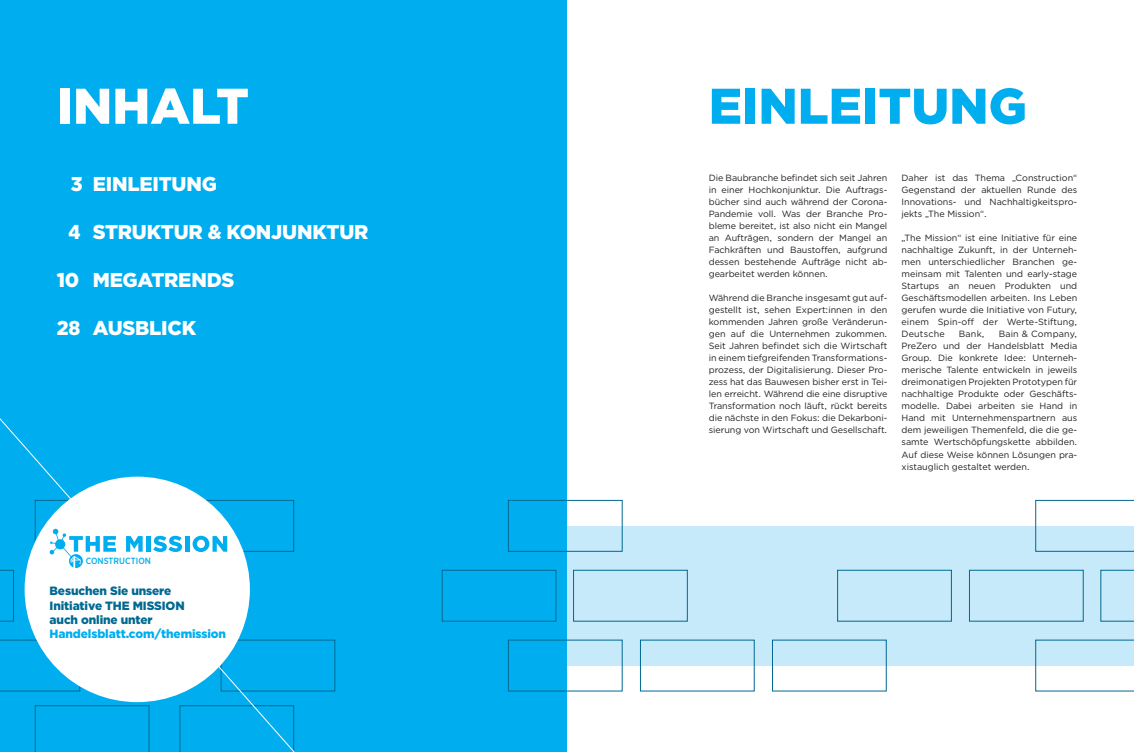
<style>
.page{position:relative;width:1134px;height:752px;background:#fff}
.page>*{position:absolute;margin:0;border:0;box-sizing:border-box;transform-origin:0 0}
.t1{font:900 50px "Gotham";color:#00aeef}
.t2{font:900 50px "Gotham";color:#fff}
.t3{font:900 20px "Gotham";letter-spacing:-.01em;color:#fff}
.t4{font:900 12px/14.4px "Gotham";letter-spacing:-.01em;color:#006991}
.t5{font:900 12px "Gotham";letter-spacing:-.01em;color:#00aeef}
.t6{font:9px/12px "Gotham";color:#231f20;text-align:justify}
.t7{font:500 9px "Gotham Narrow";letter-spacing:.005em;color:#00aeef}
.s1{color:#00aeef}
</style>
<div class="page">
<div style="left:237px;top:526px;width:897px;height:139px;background:#c6eafa"></div>
<div style="left:0;top:0;width:567px;height:751px;background:#00aeef"></div>
<div style="left:442px;top:569px;width:114px;height:52px;border:1px solid #006991"></div>
<div style="left:508px;top:639px;width:115px;height:52px;border:1px solid #006991"></div>
<div style="left:508px;top:499px;width:115px;height:52px;border:1px solid #006991"></div>
<svg style="left:1035px;top:639px;width:99px;height:52px"></svg>
<svg style="left:1035px;top:499px;width:99px;height:52px"></svg>
<div style="left:969px;top:569px;width:115px;height:52px;border:1px solid #006991"></div>
<div style="left:772px;top:639px;width:115px;height:52px;border:1px solid #006991"></div>
<div style="left:573px;top:569px;width:115px;height:52px;border:1px solid #006991"></div>
<svg style="left:1100px;top:569px;width:34px;height:52px"></svg>
<div style="left:837px;top:569px;width:115px;height:52px;border:1px solid #006991"></div>
<svg style="left:0;top:418px;width:487px;height:333px"></svg>
<div style="left:25px;top:476px;width:225px;height:225px;background:#fff;border-radius:50%"></div>
<svg style="left:126px;top:536px;width:17px;height:15px"></svg>
<div style="left:146px;top:535px;width:5px;height:16px;background:#00aeef"></div>
<svg style="left:153px;top:535px;width:29px;height:16px"></svg>
<hr style="left:185px;top:535px;width:4px;height:16px;background:#00aeef">
<svg style="left:193px;top:535px;width:34px;height:16px"></svg>
<svg style="left:50px;top:528px;width:66px;height:40px"></svg>
<h1 class="t2" style="left:57px;top:71px;width:194px">INHALT</h1>
<h1 class="t1" style="left:709px;top:71px;width:320px">EINLEITUNG</h1>
<h2 class="t3" style="left:57px;top:169px;width:162px"><span class="s1">0</span>3 EINLEITUNG</h2>
<h2 class="t3" style="left:57px;top:217px;width:313px"><span class="s1">0</span>4 STRUKTUR &amp; KONJUNKTUR</h2>
<h2 class="t3" style="left:57px;top:265px;width:179px">10 MEGATRENDS</h2>
<h2 class="t3" style="left:57px;top:313px;width:141px">28 AUSBLICK</h2>
<p class="t7" style="left:86px;top:555px;width:67px">CONSTRUCTION</p>
<h3 class="t4" style="left:50px;top:583px;width:137px">Besuchen Sie unsere<br>Initiative THE MISSION auch online unter</h3>
<h3 class="t5" style="left:50px;top:625px;width:178px">Handelsblatt.com/themission</h3>
<p class="t6" style="left:709px;top:172px;width:180px">Die Baubranche befindet sich seit Jahren in einer Hochkonjunktur. Die Auftrags&shy;bücher sind auch während der Corona-Pandemie voll. Was der Branche Pro&shy;bleme bereitet, ist also nicht ein Mangel an Aufträgen, sondern der Mangel an Fachkräften und Bausto-en, aufgrund dessen bestehende Aufträge nicht ab&shy;gearbeitet werden können.</p>
<p class="t6" style="left:709px;top:292px;width:180px">Während die Branche insgesamt gut auf&shy;gestellt ist, sehen Expert:innen in den kommenden Jahren große Veränderun&shy;gen auf die Unternehmen zukommen.<br>Seit Jahren befindet sich die Wirtschaft in einem tiefgreifenden Transformations&shy;prozess, der Digitalisierung. Dieser Pro&shy;zess hat das Bauwesen bisher erst in Tei&shy;len erreicht. Während die eine disruptive Transformation noch läuft, rückt bereits die nächste in den Fokus: die Dekarboni&shy;sierung von Wirtschaft und Gesellschaft.</p>
<p class="t6" style="left:901px;top:172px;width:177px">Daher ist das Thema „Construction“ Gegenstand der aktuellen Runde des Innovations- und Nachhaltigkeitspro&shy;jekts „The Mission“.</p>
<p class="t6" style="left:901px;top:232px;width:177px">„The Mission“ ist eine Initiative für eine nachhaltige Zukunft, in der Unterneh&shy;men unterschiedlicher Branchen ge&shy;meinsam mit Talenten und early-stage Startups an neuen Produkten und Geschäftsmodellen arbeiten. Ins Leben gerufen wurde die Initiative von Futury, einem Spin-o- der Werte-Stiftung, Deutsche</p>
<p class="t6" style="left:959px;top:328px;width:27px">Bank,</p>
<p class="t6" style="left:901px;top:328px;width:177px;text-indent:97px">Bain &amp; Company, PreZero und der Handelsblatt Media Group. Die konkrete Idee: Unterneh&shy;merische Talente entwickeln in jeweils dreimonatigen Projekten Prototypen für nachhaltige Produkte oder Geschäfts&shy;modelle. Dabei arbeiten sie Hand in Hand mit Unternehmenspartnern aus dem jeweiligen Themenfeld, die die ge&shy;samte Wertschöpfungskette abbilden.<br>Auf diese Weise können Lösungen pra&shy;xistauglich gestaltet werden.</p>
</div>
